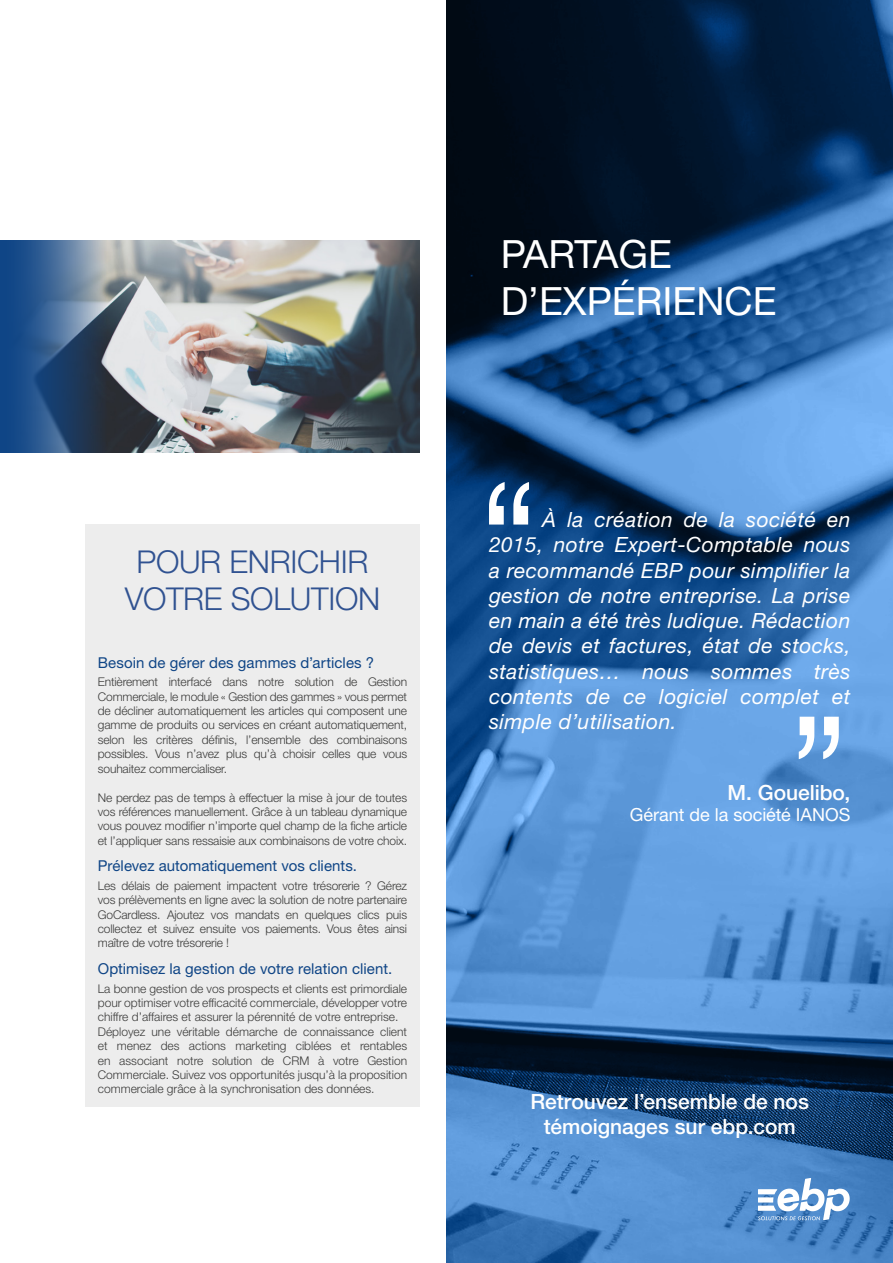
<style>
.page{position:relative;width:893px;height:1263px;background:#fff}
.page>*{position:absolute;margin:0;border:0;box-sizing:border-box;transform-origin:0 0}
.t1{font:39px/46.8px "Helvetica Neue LT Std";color:#fff}
.t2{font:300 31.5px/37.8px "Helvetica Neue LT Std";letter-spacing:-.01em;color:#305291;text-align:center}
.t3{font:italic 21px/25.2px "Helvetica Neue LT Std";letter-spacing:.02em;color:#fff;text-align:justify}
.t4{font:500 21px/25.2px "Helvetica Neue LT Std";color:#fff;text-align:center}
.t5{font:18px "Helvetica Neue LT Std";color:#fff}
.t6{font:15px "Helvetica Neue LT Std";letter-spacing:.005em;color:#0f4586}
.t7{font:300 12px/14.4px "Helvetica Neue LT Std";color:#3c3c3b;text-align:justify}
</style>
<div class="page">
<img style="left:446px;top:0;width:447px;height:1263px">
<svg style="left:489px;top:482px;width:40px;height:42px"></svg>
<svg style="left:799px;top:717px;width:40px;height:42px"></svg>
<div style="left:85px;top:524px;width:335px;height:583px;background:#ededed"></div>
<img style="left:106px;top:240px;width:314px;height:213px">
<svg style="left:758px;top:1178px;width:92px;height:42px"></svg>
<svg style="left:0;top:240px;width:106px;height:213px;background:#345883"></svg>
<h2 class="t2" style="left:125px;top:542px;width:257px">POUR ENRICHIR<br>VOTRE SOLUTION</h2>
<p class="t6" style="left:98px;top:653px;width:278px">Besoin de gérer des gammes d’articles ?</p>
<p class="t7" style="left:98px;top:674px;width:311px">Entièrement interfacé dans notre solution de Gestion Commerciale, le module « Gestion des gammes » vous permet de décliner automatiquement les articles qui composent une gamme de produits ou services en créant automatiquement, selon les critères définis, l’ensemble des combinaisons possibles. Vous n’avez plus qu’à choisir celles que vous souhaitez commercialiser.</p>
<p class="t7" style="left:98px;top:790px;width:311px">Ne perdez pas de temps à effectuer la mise à jour de toutes vos références manuellement. Grâce à un tableau dynamique vous pouvez modifier n’importe quel champ de la fiche article et l’appliquer sans ressaisie aux combinaisons de votre choix.</p>
<p class="t6" style="left:98px;top:857px;width:261px">Prélevez automatiquement vos clients.</p>
<p class="t7" style="left:98px;top:878px;width:311px">Les délais de paiement impactent votre trésorerie ? Gérez vos prélèvements en ligne avec la solution de notre partenaire GoCardless. Ajoutez vos mandats en quelques clics puis collectez et suivez ensuite vos paiements. Vous êtes ainsi maître de votre trésorerie !</p>
<p class="t6" style="left:98px;top:960px;width:296px">Optimisez la gestion de votre relation client.</p>
<p class="t7" style="left:98px;top:981px;width:311px;text-align:left">La bonne gestion de vos prospects et clients est primordiale pour optimiser votre efficacité commerciale, développer votre chiffre d’affaires et assurer la pérennité de votre entreprise.<br>Déployez une véritable démarche de connaissance client et menez des actions marketing ciblées et rentables en associant notre solution de CRM à votre Gestion Commerciale. Suivez vos opportunités jusqu’à la proposition commerciale grâce à la synchronisation des données.</p>
<h1 class="t1" style="left:501px;top:230px;width:277px">PARTAGE<br>D’EXPÉRIENCE</h1>
<p class="t3" style="left:489px;top:507px;width:363px;text-indent:53px">À la création de la société en 2015, notre Expert-Comptable nous a recommandé EBP pour simplifier la gestion de notre entreprise. La prise en main a été très ludique. Rédaction de devis et factures, état de stocks, statistiques… nous sommes très contents de ce logiciel complet et simple d’utilisation.</p>
<h3 class="t4" style="left:727px;top:779px;width:125px">M. Gouelibo,</h3>
<h3 class="t5" style="left:630px;top:804px;width:222px">Gérant de la société IANOS</h3>
<h3 class="t4" style="left:531px;top:1088px;width:280px">Retrouvez l’ensemble de nos témoignages sur ebp.com</h3>
</div>
